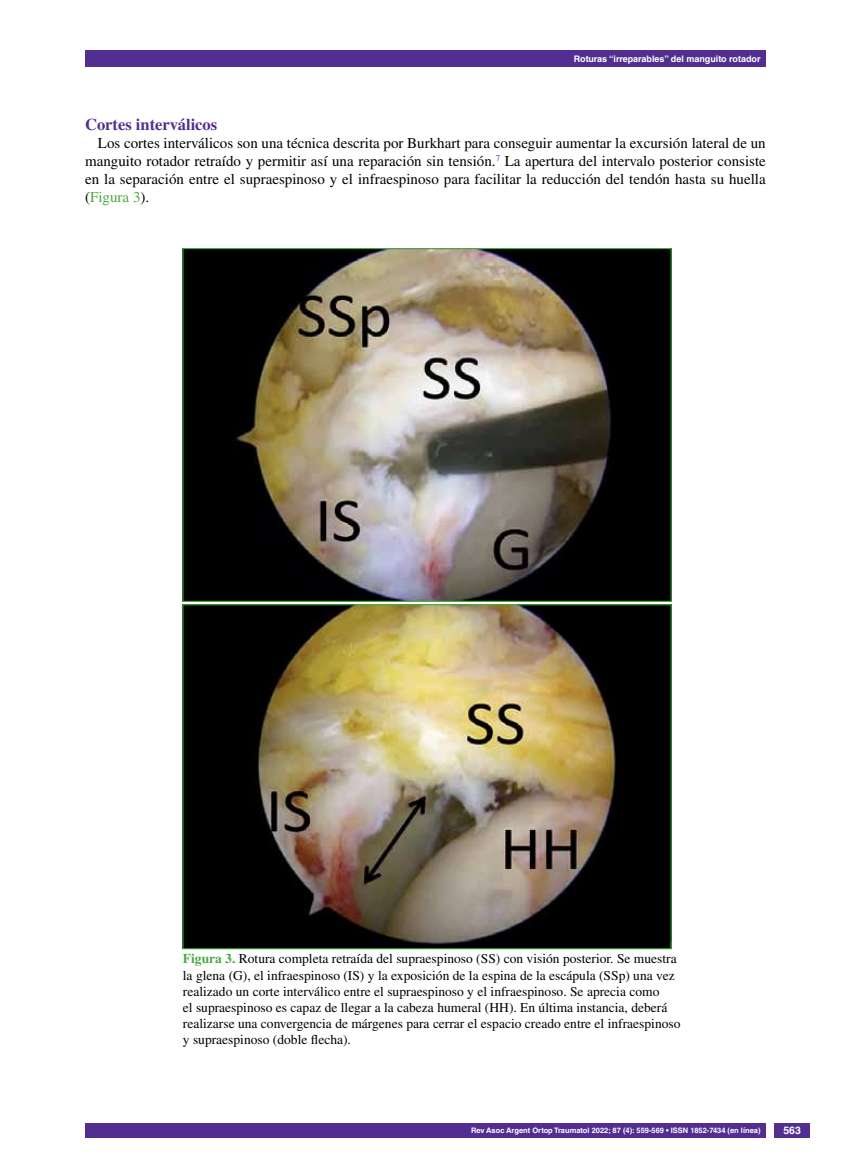
<style>
.page{position:relative;width:851px;height:1170px;background:#fff}
.page>*{position:absolute;margin:0;border:0;box-sizing:border-box;transform-origin:0 0}
.t1{font:700 16.5px "Times LT Std";color:#522e91}
.t2{font:15px/18px "Times LT Std";color:#000;text-align:justify}
.t3{font:13.5px/16.2px "Times LT Std";color:#000}
.t4{font:700 10.5px "Helvetica LT Std";color:#fff}
.t5{font:700 9px "Helvetica LT Std";color:#fff}
.t6{font:700 7.5px "Helvetica LT Std";color:#fff}
.s1{color:#49a942}
.s2{font-weight:700;color:#49a942}
</style>
<div class="page">
<div style="left:85px;top:50px;width:680px;height:17px;background:#522e91"></div>
<div style="left:85px;top:1123px;width:680px;height:14px;background:#522e91"></div>
<div style="left:774px;top:1123px;width:35px;height:14px;background:#522e91"></div>
<img style="left:184px;top:250px;width:485px;height:350px">
<img style="left:184px;top:606px;width:485px;height:341px">
<p class="t5" style="left:573px;top:53px;width:188px">Roturas “irreparables” del manguito rotador</p>
<p class="t1" style="left:85px;top:115px;width:134px">Cortes interválicos</p>
<p class="t2" style="left:85px;top:134px;width:682px;text-indent:13px">Los cortes interválicos son una técnica descrita por Burkhart para conseguir aumentar la excursión lateral de un manguito rotador retraído y permitir así una reparación sin tensión.<sup>7</sup> La apertura del intervalo posterior consiste en la separación entre el supraespinoso y el infraespinoso para facilitar la reducción del tendón hasta su huella (<span class="s1">Figura 3</span>).</p>
<p class="t3" style="left:183px;top:950px;width:499px"><span class="s2">Figura 3.</span> Rotura completa retraída del supraespinoso (SS) con visión posterior. Se muestra la glena (G), el infraespinoso (IS) y la exposición de la espina de la escápula (SSp) una vez realizado un corte interválico entre el supraespinoso y el infraespinoso. Se aprecia como<br>el supraespinoso es capaz de llegar a la cabeza humeral (HH). En última instancia, deberá realizarse una convergencia de márgenes para cerrar el espacio creado entre el infraespinoso y supraespinoso (doble flecha).</p>
<p class="t6" style="left:471px;top:1125px;width:291px">Rev Asoc Argent Ortop Traumatol 2022; 87 (4): 559-569 • ISSN 1852-7434 (en línea)</p>
<p class="t4" style="left:783px;top:1124px;width:19px">563</p>
</div>
